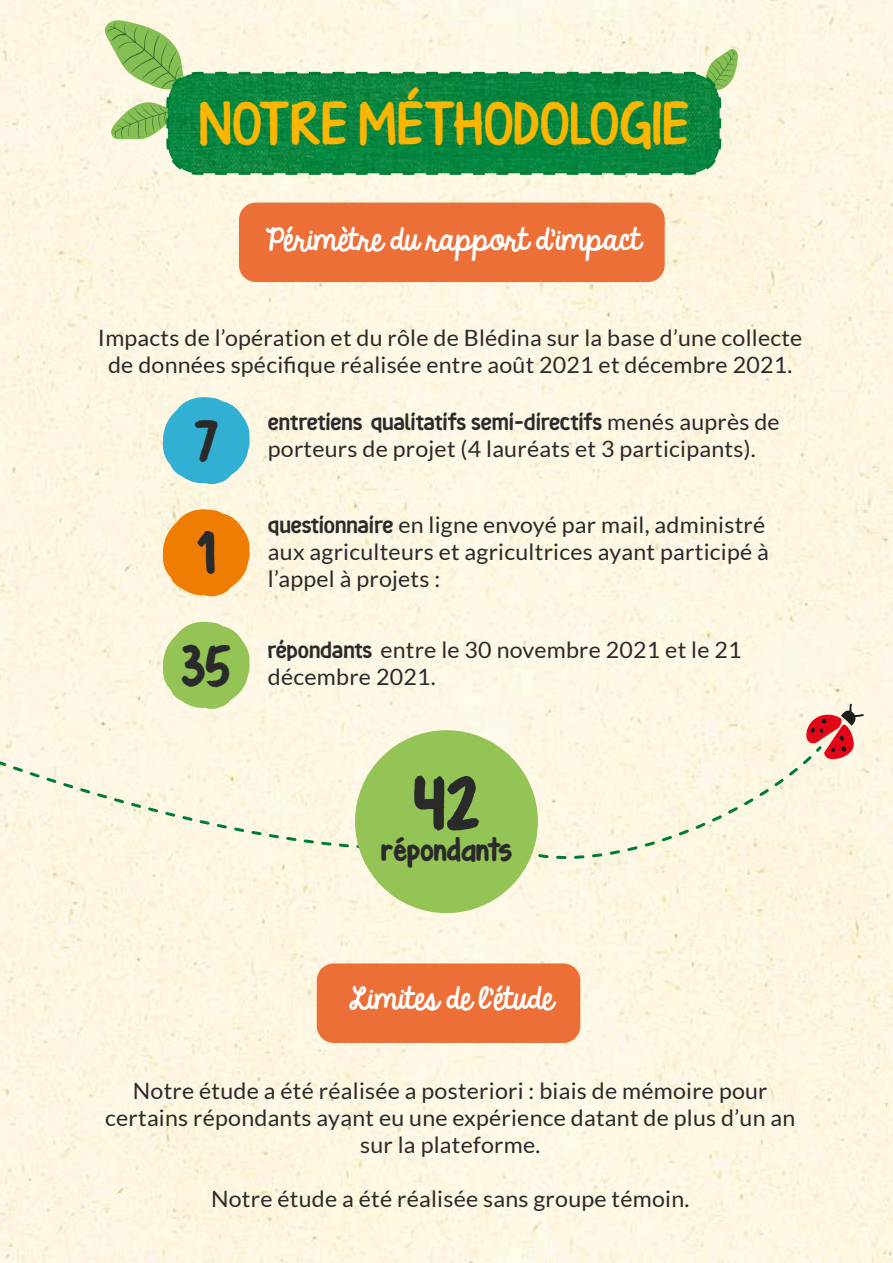
<style>
.page{position:relative;width:893px;height:1263px;background:#fdf7e3}
.page>*{position:absolute;margin:0;border:0;box-sizing:border-box;transform-origin:0 0}
.t1{font:700 58.5px "KG Turning Tables Bledina";color:#2a2a2a}
.t2{font:45px "KG Turning Tables Bledina";letter-spacing:.025em;color:#fab600}
.t3{font:700 45px "KG Turning Tables Bledina";color:#2a2a2a}
.t4{font:27px "KG Always A Good Time Bledina Regular";color:#fff}
.t5{font:700 25.5px "KG Turning Tables Bledina";color:#2a2a2a}
.t6{font:900 24px "Chimphand Bledina";letter-spacing:-.02em;color:#2a2a2a}
.t7{font:22.5px/27px "Lato";letter-spacing:.01em;color:#2a2a2a;text-align:center}
.s1{font-family:"Lato";font-weight:400;font-size:22.5px}
.s2{font-family:"Chimphand Bledina";font-weight:900;font-size:24px}
</style>
<div class="page">
<svg style="left:105px;top:20px;width:84px;height:76px;background:#b6d392"></svg>
<svg style="left:111px;top:102px;width:54px;height:37px;background:#9ec776"></svg>
<svg style="left:697px;top:49px;width:41px;height:46px"></svg>
<svg style="left:165px;top:70px;width:558px;height:106px;background:#178c49"></svg>
<div style="left:239px;top:203px;width:426px;height:79px;background:#ec6f38;border-radius:17px"></div>
<div style="left:317px;top:963px;width:263px;height:80px;background:#ec6f38;border-radius:17px"></div>
<svg style="left:162px;top:397px;width:88px;height:88px;background:#61c0d6"></svg>
<svg style="left:162px;top:509px;width:88px;height:88px;background:#f19837"></svg>
<svg style="left:162px;top:621px;width:88px;height:60px;background:#a7cc70"></svg>
<svg style="left:824px;top:704px;width:40px;height:58px;background:#de8a86"></svg>
<svg style="left:517px;top:831px;width:297px;height:63px;background:#f9f4de"></svg>
<div style="left:0;top:831px;width:517px;height:83px;background:#fdf7e3"></div>
<div style="left:0;top:681px;width:824px;height:150px;background:#fef7e4"></div>
<div style="left:355px;top:730px;width:183px;height:183px;background:#94c356;border-radius:50%"></div>
<h2 class="t2" style="left:199px;top:103px;width:491px">NOT RE MÉT HODOLOGIE</h2>
<p class="t4" style="left:266px;top:219px;width:377px">Périmètre du rapport d’impact</p>
<p class="t7" style="left:98px;top:324px;width:706px">Impacts de l’opération et du rôle de Blédina sur la base d’une collecte de données spécifique réalisée entre août 2021 et décembre 2021.</p>
<p class="t6" style="left:268px;top:407px;width:513px">entretiens qualitatifs semi-directifs <span class="s1">menés auprès de</span></p>
<p class="t7" style="left:268px;top:435px;width:489px">porteurs de projet (4 lauréats et 3 participants).</p>
<h2 class="t3" style="left:194px;top:420px;width:26px">7</h2>
<h2 class="t3" style="left:197px;top:532px;width:20px">1</h2>
<h2 class="t3" style="left:182px;top:645px;width:51px">35</h2>
<p class="t7" style="left:268px;top:511px;width:502px;text-align:left"><span class="s2">questionnaire</span> en ligne envoyé par mail, administré aux agriculteurs et agricultrices ayant participé à l’appel à projets :</p>
<p class="t7" style="left:268px;top:636px;width:475px;text-align:left"><span class="s2">répondants</span> entre le 30 novembre 2021 et le 21 décembre 2021.</p>
<h1 class="t1" style="left:413px;top:776px;width:68px">42</h1>
<p class="t5" style="left:381px;top:837px;width:133px">répondants</p>
<p class="t4" style="left:349px;top:978px;width:206px">Limites de l'étude</p>
<p class="t7" style="left:105px;top:1077px;width:692px">Notre étude a été réalisée a posteriori : biais de mémoire pour certains répondants ayant eu une expérience datant de plus d’un an sur la plateforme.</p>
<p class="t7" style="left:211px;top:1185px;width:480px">Notre étude a été réalisée sans groupe témoin.</p>
</div>
